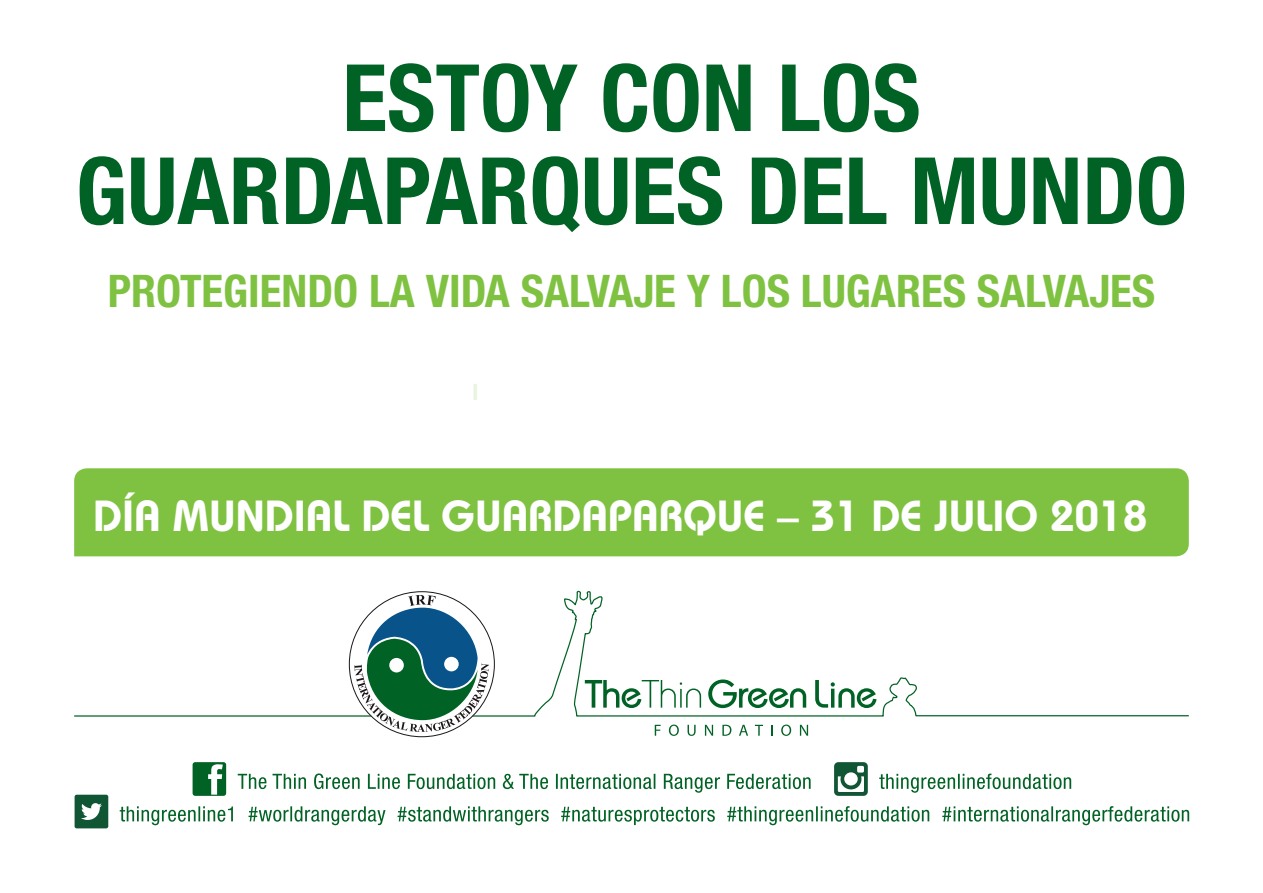
<style>
.page{position:relative;width:1263px;height:893px;background:#fff}
.page>*{position:absolute;margin:0;border:0;box-sizing:border-box;transform-origin:0 0}
.t1{font:700 condensed 93px/93px "Helvetica Neue LT Std";color:#006224;text-align:center}
.t2{font:700 condensed 45px "Helvetica Neue LT Std";color:#7fc241}
.t3{font:600 43.5px "Bauhaus";color:#fff}
.t4{font:700 condensed 22.5px "Helvetica Neue LT Std";color:#e9f3de}
</style>
<div class="page">
<svg style="left:74px;top:590px;width:1115px;height:127px"></svg>
<svg style="left:585px;top:680px;width:116px;height:28px"></svg>
<svg style="left:708px;top:679px;width:98px;height:29px"></svg>
<svg style="left:815px;top:680px;width:61px;height:28px"></svg>
<svg style="left:655px;top:725px;width:6px;height:11px"></svg>
<svg style="left:669px;top:725px;width:10px;height:11px"></svg>
<svg style="left:687px;top:725px;width:9px;height:11px"></svg>
<svg style="left:705px;top:725px;width:8px;height:11px"></svg>
<svg style="left:722px;top:725px;width:9px;height:11px"></svg>
<svg style="left:739px;top:725px;width:9px;height:11px"></svg>
<svg style="left:755px;top:725px;width:8px;height:11px"></svg>
<svg style="left:781px;top:725px;width:10px;height:11px"></svg>
<svg style="left:800px;top:725px;width:8px;height:11px"></svg>
<svg style="left:349px;top:592px;width:145px;height:145px"></svg>
<svg style="left:354px;top:595px;width:135px;height:137px"></svg>
<svg style="left:120px;top:806px;width:1069px;height:19px"></svg>
<div style="left:193px;top:762px;width:33px;height:34px;background:#006224;border-radius:3px"></div>
<svg style="left:208px;top:764px;width:15px;height:31px"></svg>
<svg style="left:238px;top:762px;width:833px;height:34px"></svg>
<div style="left:75px;top:795px;width:33px;height:33px;background:#115634;border-radius:2px"></div>
<svg style="left:81px;top:803px;width:21px;height:17px"></svg>
<div style="left:74px;top:468px;width:1115px;height:88px;background:#7fc241"></div>
<h1 class="t1" style="left:76px;top:50px;width:1113px">ESTOY CON LOS<br>GUARDAPARQUES DEL MUNDO</h1>
<p class="t2" style="left:108px;top:263px;width:1049px">PROTEGIENDO LA VIDA SALVAJE Y LOS LUGARES SALVAJES</p>
<p class="t4" style="left:472px;top:379px;width:7px">I</p>
<p class="t3" style="left:93px;top:490px;width:1056px">DÍA MUNDIAL DEL GUARDAPARQUE – 31 DE JULIO 2018</p>
</div>
